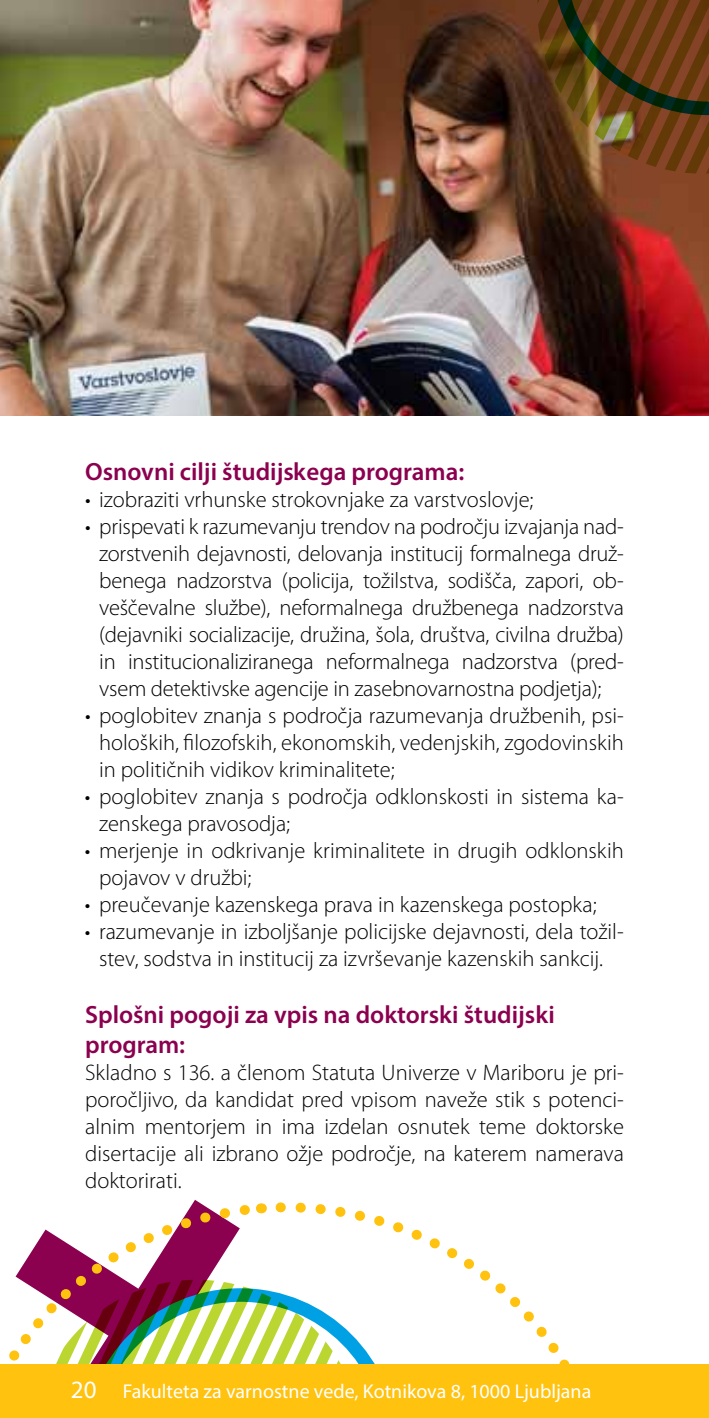
<style>
.page{position:relative;width:709px;height:1418px;background:#fff}
.page>*{position:absolute;margin:0;border:0;box-sizing:border-box;transform-origin:0 0}
.t1{font:600 25px/30px "Myriad Pro";color:#8b004f}
.t2{font:300 22.5px/27px "Myriad Pro";color:#000;text-align:justify}
.t3{font:20px "Myriad Pro";color:#fff}
.s1{font-size:25px}
</style>
<div class="page">
<svg style="left:28px;top:1200px;width:234px;height:56px"></svg>
<svg style="left:275px;top:1202px;width:295px;height:162px"></svg>
<svg style="left:0;top:1256px;width:390px;height:162px"></svg>
<img style="left:0;top:0;width:709px;height:415px">
<svg style="left:514px;top:0;width:195px;height:255px;background:#633a1b"></svg>
<div style="left:0;top:1364px;width:709px;height:53px;background:#ffc20e"></div>
<p class="t1" style="left:85px;top:455px;width:381px">Osnovni cilji študijskega programa:</p>
<p class="t2" style="left:85px;top:486px;width:450px">• izobraziti vrhunske strokovnjake za varstvoslovje;</p>
<p class="t2" style="left:99px;top:513px;width:526px;text-indent:-14px">• prispevati k razumevanju trendov na področju izvajanja nad&shy;zorstvenih dejavnosti, delovanja institucij formalnega druž&shy;benega nadzorstva (policija, tožilstva, sodišča, zapori, ob&shy;veščevalne službe), neformalnega družbenega nadzorstva (dejavniki socializacije, družina, šola, društva, civilna družba) in institucionaliziranega neformalnega nadzorstva (pred&shy;vsem detektivske agencije in zasebnovarnostna podjetja);</p>
<p class="t2" style="left:99px;top:702px;width:526px;text-indent:-14px">• poglobitev znanja s področja razumevanja družbenih, psi&shy;holoških, filozofskih, ekonomskih, vedenjskih, zgodovinskih in političnih vidikov kriminalitete;</p>
<p class="t2" style="left:99px;top:783px;width:526px;text-indent:-14px">• poglobitev znanja s področja odklonskosti in sistema ka&shy;zenskega pravosodja;</p>
<p class="t2" style="left:99px;top:837px;width:526px;text-indent:-14px">• merjenje in odkrivanje kriminalitete in drugih odklonskih pojavov v družbi;</p>
<p class="t2" style="left:85px;top:891px;width:513px">• preučevanje kazenskega prava in kazenskega postopka;</p>
<p class="t2" style="left:85px;top:918px;width:540px;text-align:center">• razumevanje in izboljšanje policijske dejavnosti, dela tožil&shy;stev, sodstva in institucij za izvrševanje kazenskih sankcij.</p>
<p class="t1" style="left:85px;top:998px;width:471px">Splošni pogoji za vpis na doktorski študijski program:</p>
<p class="t2" style="left:85px;top:1059px;width:540px">Skladno s 136. a členom Statuta Univerze v Mariboru je pri&shy;poročljivo, da kandidat pred vpisom naveže stik s potenci&shy;alnim mentorjem in ima izdelan osnutek teme doktorske disertacije ali izbrano ožje področje, na katerem namerava doktorirati.</p>
<p class="t3" style="left:71px;top:1379px;width:522px"><span class="s1">20</span> Fakulteta za varnostne vede, Kotnikova 8, 1000 Ljubljana</p>
</div>
